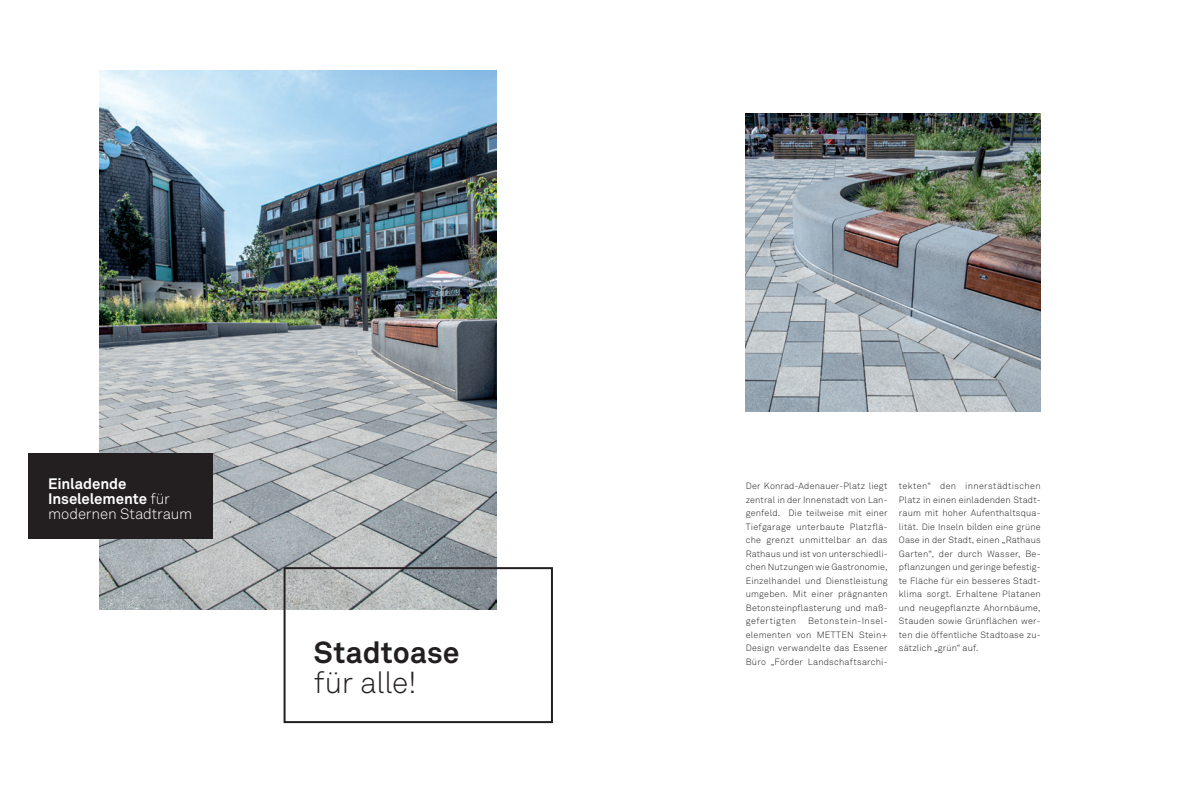
<style>
.page{position:relative;width:1191px;height:794px;background:#fff}
.page>*{position:absolute;margin:0;border:0;box-sizing:border-box;transform-origin:0 0}
.Überschrift_1{font:700 30px "Akkurat";letter-spacing:.005em;color:#231f20}
.Überschrift_1-2{font:300 30px "Akkurat";letter-spacing:-.015em;color:#231f20}
.Überschrift_1-3{font:700 15px/15px "Akkurat";letter-spacing:-.005em;color:#fff}
.Text_dt{font:300 9px/13.5px "Akkurat";letter-spacing:.02em;color:#231f20;text-align:justify}
.s1{font-weight:300}
</style>
<div class="page">
<img style="left:99px;top:71px;width:397px;height:538px">
<img style="left:746px;top:113px;width:294px;height:298px">
<div style="left:283px;top:567px;width:270px;height:156px;border:2px solid #231f20"></div>
<div style="left:28px;top:454px;width:185px;height:85px;background:#231f20"></div>
<p class="Überschrift_1-3" style="left:48px;top:476px;width:146px">Einladende<br>Inselelemente <span class="s1">für modernen Stadtraum</span></p>
<p class="Überschrift_1" style="left:314px;top:633px;width:147px">Stadtoase</p>
<p class="Überschrift_1-2" style="left:314px;top:664px;width:104px">für alle!</p>
<p class="Text_dt" style="left:746px;top:479px;width:143px">Der Konrad-Adenauer-Platz liegt zentral in der Innenstadt von Lan&shy;genfeld. Die teilweise mit einer Tiefgarage unterbaute Platzflä&shy;che grenzt unmittelbar an das Rathaus und ist von unterschiedli&shy;chen Nutzungen wie Gastronomie, Einzelhandel und Dienstleistung umgeben. Mit einer prägnanten Betonsteinpflasterung und maß&shy;gefertigten</p>
<p class="Text_dt" style="left:746px;top:614px;width:143px;text-indent:62px">Betonstein-Insel&shy;elementen von METTEN Stein+ Design verwandelte das Essener Büro „Förder Landschaftsarchi-</p>
<p class="Text_dt" style="left:899px;top:479px;width:143px">tekten“ den innerstädtischen Platz in einen einladenden Stadt&shy;raum mit hoher Aufenthaltsqua&shy;lität. Die Inseln bilden eine grüne Oase in der Stadt, einen „Rathaus Garten“, der durch Wasser, Be&shy;pflanzungen und geringe befestig&shy;te Fläche für ein besseres Stadt&shy;klima sorgt. Erhaltene Platanen und neugepflanzte Ahornbäume, Stauden sowie Grünflächen wer&shy;ten die öffentliche Stadtoase zu&shy;sätzlich „grün“ auf.</p>
</div>
